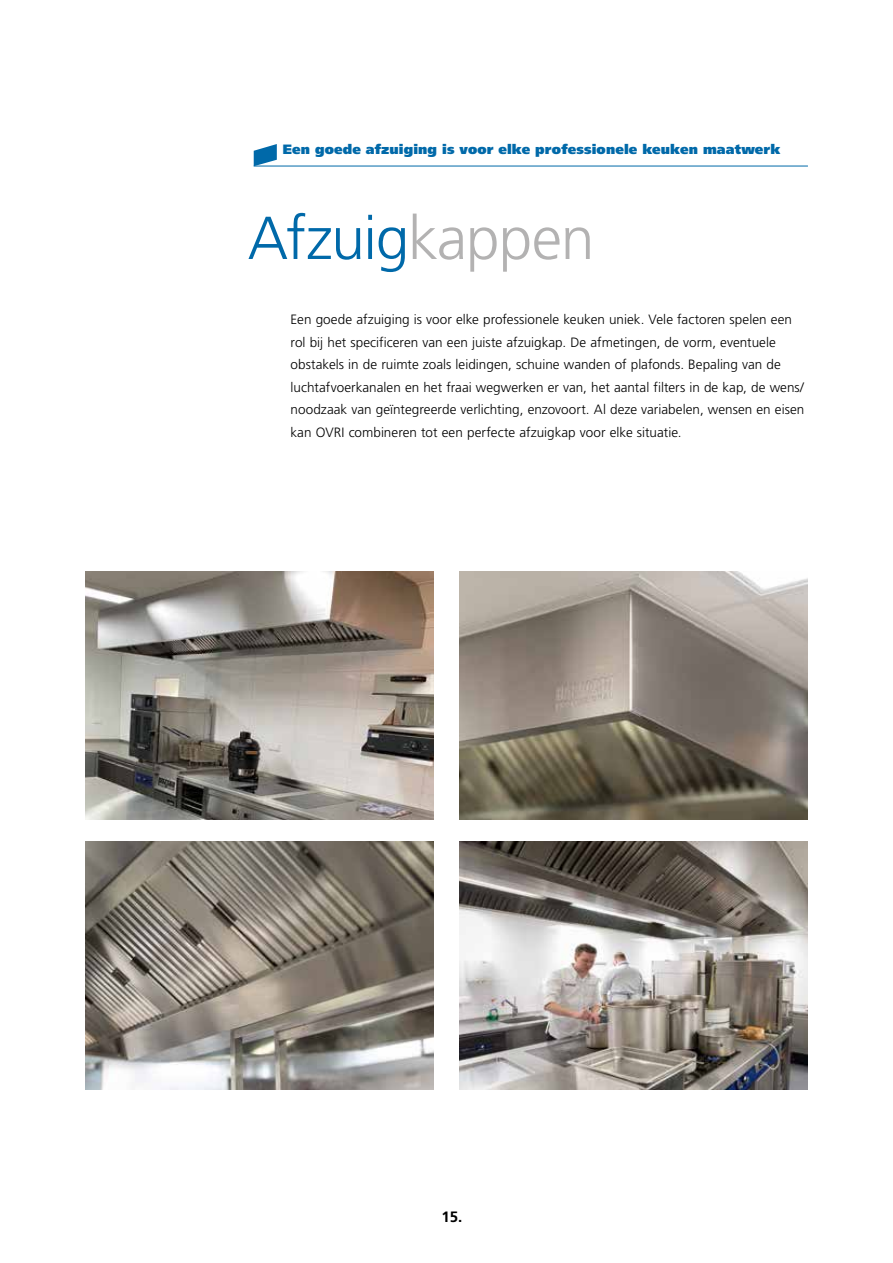
<style>
.page{position:relative;width:893px;height:1263px;background:#fff}
.page>*{position:absolute;margin:0;border:0;box-sizing:border-box;transform-origin:0 0}
.t1{font:300 60.45px "Frutiger";letter-spacing:-.02em;color:#0069a9}
.t2{font:700 15px "Frutiger";color:#000}
.t3{font:300 13.5px/22.5px "Frutiger";color:#000}
.t4{font:900 13.5px "Frutiger";letter-spacing:.01em;color:#0069a9}
.s1{color:#b3b2b2}
</style>
<div class="page">
<img style="left:85px;top:572px;width:349px;height:247px">
<img style="left:85px;top:842px;width:349px;height:247px">
<img style="left:459px;top:572px;width:349px;height:247px">
<img style="left:459px;top:842px;width:349px;height:247px">
<hr style="left:254px;top:166px;width:554px;height:1px;background:#0069a9">
<svg style="left:254px;top:144px;width:23px;height:22px"></svg>
<p class="t4" style="left:283px;top:141px;width:499px">Een goede afzuiging is voor elke professionele keuken maatwerk</p>
<h1 class="t1" style="left:248px;top:204px;width:348px">Afzuig<span class="s1">kappen</span></h1>
<p class="t3" style="left:291px;top:308px;width:515px">Een goede afzuiging is voor elke professionele keuken uniek. Vele factoren spelen een rol bij het specificeren van een juiste afzuigkap. De afmetingen, de vorm, eventuele obstakels in de ruimte zoals leidingen, schuine wanden of plafonds. Bepaling van de luchtafvoerkanalen en het fraai wegwerken er van, het aantal filters in de kap, de wens/ noodzaak van geïntegreerde verlichting, enzovoort. Al deze variabelen, wensen en eisen kan OVRI combineren tot een perfecte afzuigkap voor elke situatie.</p>
<p class="t2" style="left:441px;top:1208px;width:22px">15.</p>
</div>
